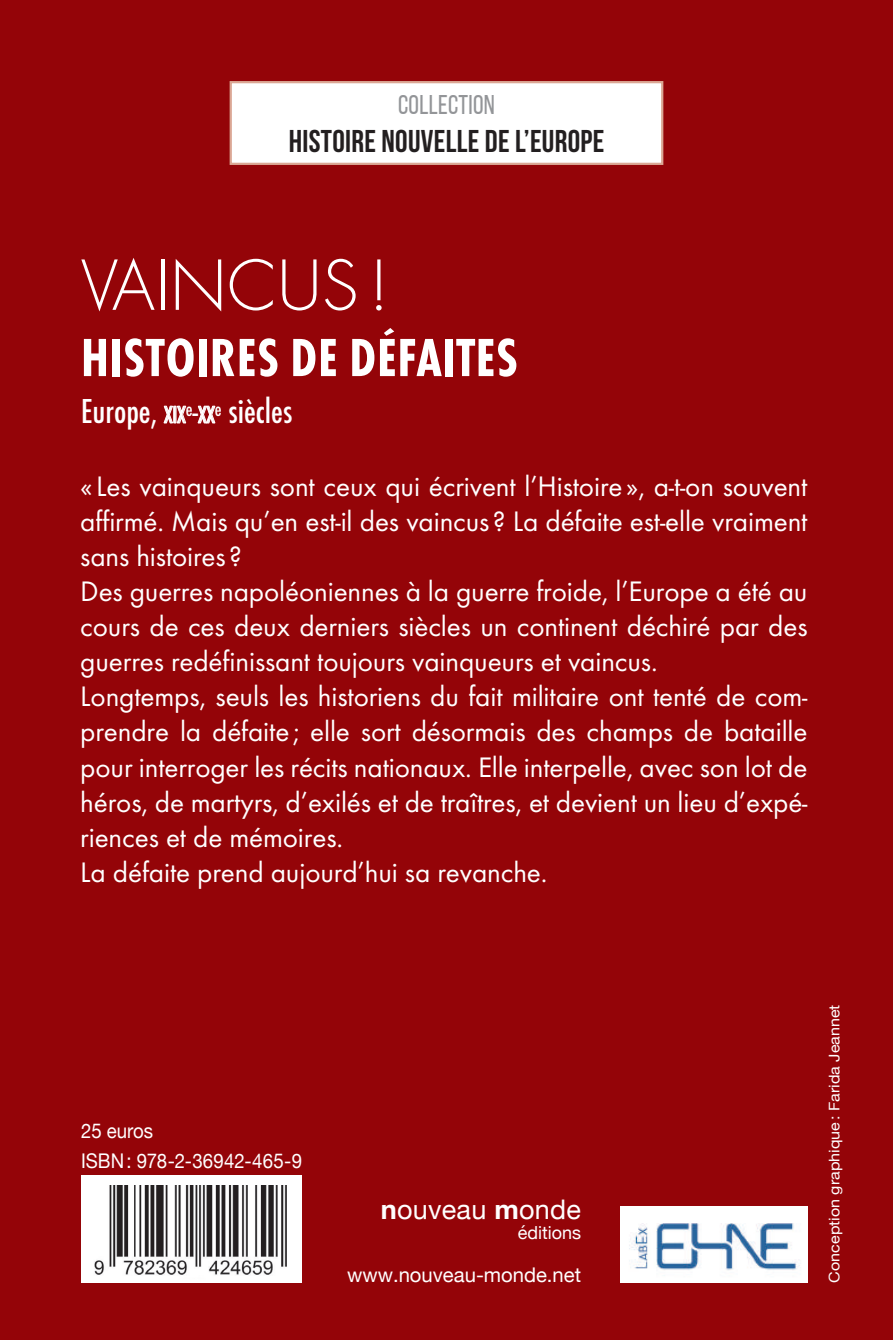
<style>
.page{position:relative;width:893px;height:1340px;background:#fff}
.page>*{position:absolute;margin:0;border:0;box-sizing:border-box;transform-origin:0 0}
.t1{font:300 66.83px "Futura";letter-spacing:.01em;color:#fff}
.t2{font:700 condensed 55.8px "Futura T";letter-spacing:.01em;color:#fff}
.t3{font:500 condensed 36px "Futura T";color:#fff}
.t4{font:31.5px "Bebas Neue";letter-spacing:.01em;color:#231f20}
.t5{font:29.25px/35.1px "Futura T";letter-spacing:-.005em;color:#fff}
.t6{font:27px "Helvetica Neue";letter-spacing:.01em;color:#fff}
.t7{font:27px "Bebas Neue";letter-spacing:.01em;color:#939598}
.t8{font:20.25px/29.7px "Helvetica Neue";color:#fff;scale:.92 1}
.t9{font:20.25px "Helvetica Neue";color:#fff}
.t10{font:18px "Helvetica Neue";color:#fff}
.t11{font:14.62px "Helvetica Neue";color:#fff;scale:1.1 1}
.s1{font-size:25.2px}
.s2{font-weight:700}
</style>
<div class="page">
<div style="left:0;top:0;width:893px;height:1339px;background:#940408"></div>
<div style="left:231px;top:82px;width:431px;height:82px;background:#fff"></div>
<div style="left:230px;top:81px;width:433px;height:84px;border:2px solid #dba794"></div>
<svg style="left:164px;top:406px;width:22px;height:17px"></svg>
<svg style="left:198px;top:406px;width:17px;height:17px"></svg>
<div style="left:82px;top:1175px;width:220px;height:107px;background:#fff"></div>
<img style="left:94px;top:1185px;width:193px;height:90px">
<img style="left:621px;top:1206px;width:186px;height:76px">
<p class="t7" style="left:398px;top:90px;width:98px">COLLECTION</p>
<p class="t4" style="left:289px;top:124px;width:317px">HISTOIRE NOUVELLE DE L’EUROPE</p>
<h1 class="t1" style="left:81px;top:242px;width:310px">VAINCUS !</h1>
<h2 class="t2" style="left:81px;top:325px;width:438px">HISTOIRES DE DÉFAITES</h2>
<p class="t3" style="left:81px;top:390px;width:213px">Europe, <span class="s1">XIX</span><sup>e</sup>-<span class="s1">XX</span><sup>e</sup> siècles</p>
<p class="t5" style="left:80px;top:468px;width:729px">« Les vainqueurs sont ceux qui écrivent l’Histoire», a-t-on souvent affirmé. Mais qu’en est-il des vaincus ? La défaite est-elle vraiment sans histoires ?<br>Des guerres napoléoniennes à la guerre froide, l’Europe a été au cours de ces deux derniers siècles un continent déchiré par des guerres redéfinissant toujours vainqueurs et vaincus.<br>Longtemps, seuls les historiens du fait militaire ont tenté de com&shy;prendre la défaite; elle sort désormais des champs de bataille pour interroger les récits nationaux. Elle interpelle, avec son lot de héros, de martyrs, d’exilés et de traîtres, et devient un lieu d’expé&shy;riences et de mémoires.<br>La défaite prend aujourd’hui sa revanche.</p>
<p class="t8" style="left:81px;top:1117px;width:242px">25 euros<br>ISBN: 978-2-36942-465-9</p>
<p class="t6" style="left:381px;top:1189px;width:202px"><span class="s2">n</span>ouveau <span class="s2">m</span>onde</p>
<p class="t10" style="left:518px;top:1219px;width:65px">éditions</p>
<p class="t9" style="left:347px;top:1260px;width:236px">www.nouveau-monde.net</p>
<p class="t11" style="left:824px;top:1282px;width:254px;rotate:-90deg">Conception graphique: Farida Jeannet</p>
</div>
